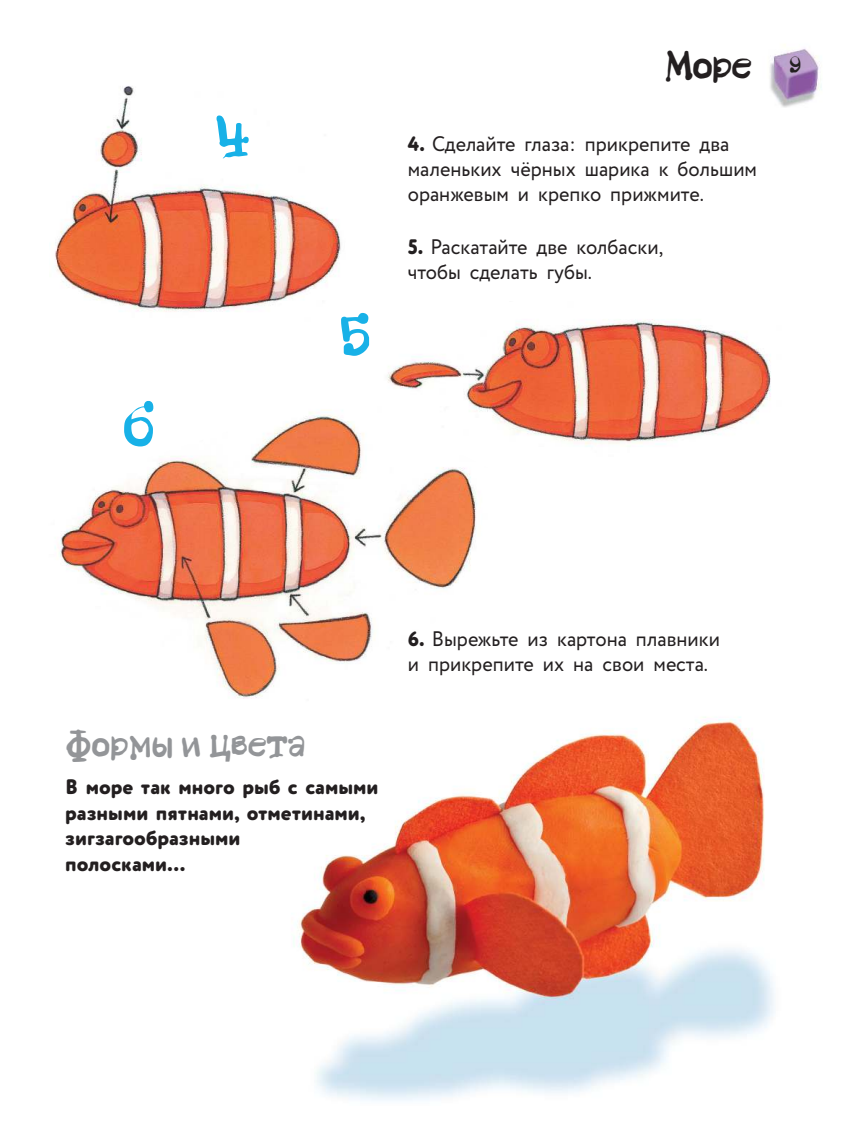
<style>
.page{position:relative;width:859px;height:1127px;background:#fff}
.page>*{position:absolute;margin:0;border:0;box-sizing:border-box;transform-origin:0 0}
.t1{font:60px "Bistro C";color:#18b1e7}
.t2{font:39px "Bistro C";color:#231f20}
.t3{font:36px "Bistro C";color:#939598}
.t4{font:21px/24.8px "Circe";color:#231f20;scale:.95 1}
.t5{font:800 21px/25.5px "Circe Rounded Alt";color:#231f20}
.t6{font:21px "Bistro C";color:#231f20}
.s1{font-family:"Circe Rounded Alt";font-weight:800}
</style>
<div class="page">
<img style="left:770px;top:44px;width:52px;height:64px">
<img style="left:293px;top:717px;width:481px;height:384px">
<img style="left:55px;top:86px;width:286px;height:226px">
<img style="left:387px;top:319px;width:384px;height:128px">
<img style="left:55px;top:408px;width:435px;height:310px">
<h1 class="t1" style="left:215px;top:111px;width:35px">4</h1>
<h1 class="t1" style="left:123px;top:395px;width:35px">6</h1>
<h1 class="t1" style="left:336px;top:307px;width:39px">5</h1>
<h2 class="t2" style="left:663px;top:49px;width:90px">Море</h2>
<p class="t4" style="left:408px;top:133px;width:369px"><span class="s1">4.</span> Сделайте глаза: прикрепите два маленьких чёрных шарика к большим оранжевым и крепко прижмите.</p>
<p class="t4" style="left:408px;top:237px;width:270px"><span class="s1">5.</span> Раскатайте две колбаски, чтобы сделать губы.</p>
<p class="t6" style="left:789px;top:54px;width:13px">9</p>
<h3 class="t3" style="left:65px;top:729px;width:241px">Формы и цвета</h3>
<p class="t5" style="left:65px;top:776px;width:315px">В море так много рыб с самыми разными пятнами, отметинами, зигзагообразными<br>полосками…</p>
<p class="t4" style="left:408px;top:628px;width:330px"><span class="s1">6.</span> Вырежьте из картона плавники и прикрепите их на свои места.</p>
</div>
